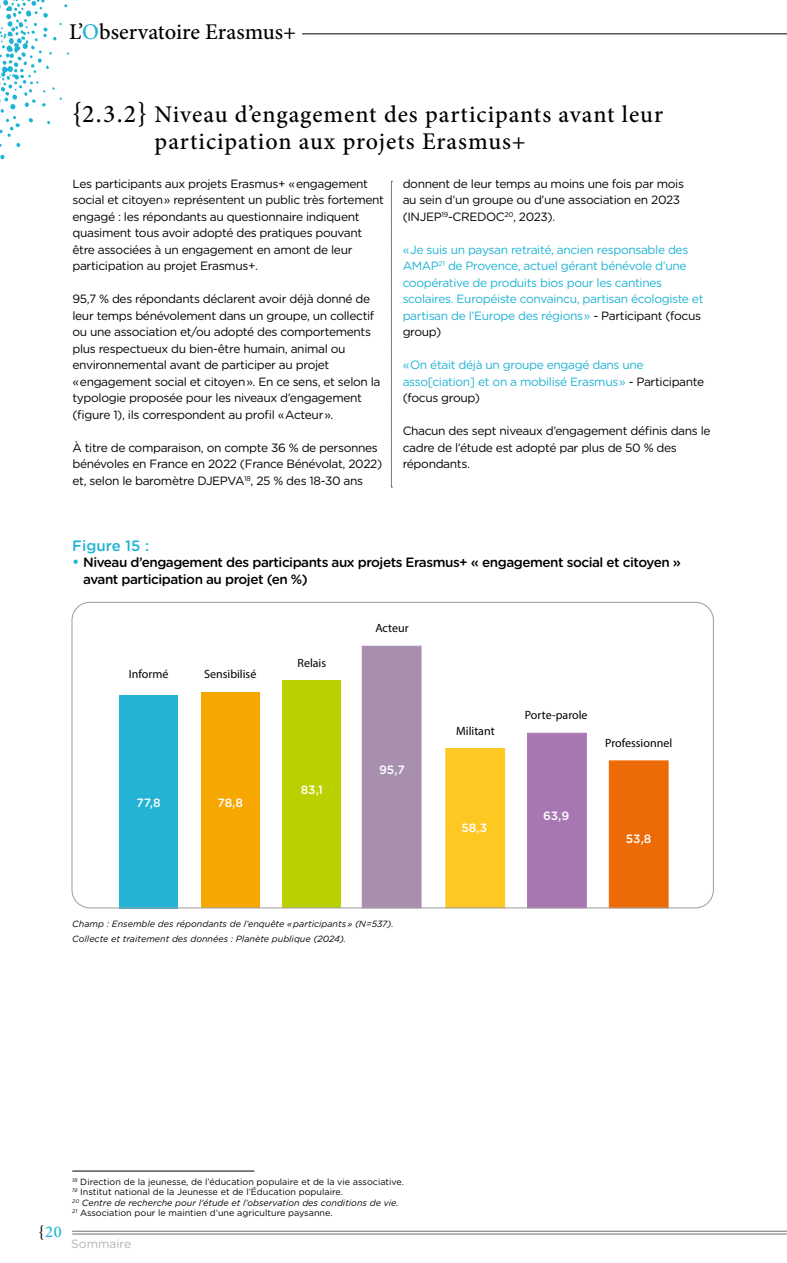
<style>
.page{position:relative;width:787px;height:1263px;background:#fff}
.page>*{position:absolute;margin:0;border:0;box-sizing:border-box;transform-origin:0 0}
.t1{font:500 24px/27px "Minion Pro";letter-spacing:.04em;color:#000}
.t2{font:500 22.5px "Minion Pro";color:#000}
.t3{font:500 16.5px "Minion Pro";color:#1fb3d4}
.t4{font:500 15px "Gotham Rounded";color:#1fb3d4}
.t5{font:500 13.5px/16.5px "Gotham Rounded";letter-spacing:-.035em;color:#000}
.t6{font:12px/16.5px "Gotham Rounded";letter-spacing:-.03em;color:#000}
.t7{font:12px/16.5px "Gotham Rounded";letter-spacing:-.03em;color:#1fb3d4}
.t8{font:12px "Myriad Pro";color:#000}
.t9{font:500 12px "Gotham Rounded";letter-spacing:-.005em;color:#fff}
.t10{font:12px "Gotham Rounded";color:#b3b2b2}
.t11{font:9px/10.5px "Gotham Rounded";color:#000}
.t12{font:italic 9px/14.7px "Gotham Rounded";color:#000}
.s1{color:#1fb3d4}
.s2{font-size:28.5px}
.s3{font-size:25.5px}
.s4{color:#000}
.s5{font-size:15px;color:#1fb3d4}
.s6{font-style:italic}
</style>
<div class="page">
<hr style="left:302px;top:33px;width:485px;height:1px;background:#000">
<svg style="left:0;top:155px;width:5px;height:5px"></svg>
<svg style="left:16px;top:143px;width:4px;height:4px"></svg>
<svg style="left:0;top:0;width:69px;height:137px"></svg>
<hr style="left:72px;top:1231px;width:715px;height:1px;background:#706f6f">
<hr style="left:72px;top:1234px;width:715px;height:1px;background:#706f6f">
<svg style="left:391px;top:181px;width:1px;height:307px"></svg>
<hr style="left:72px;top:1171px;width:182px;height:1px;background:#000">
<div style="left:119px;top:695px;width:59px;height:213px;background:#24b3d4"></div>
<div style="left:201px;top:692px;width:58px;height:216px;background:#f7a702"></div>
<div style="left:282px;top:680px;width:59px;height:228px;background:#bccf00"></div>
<div style="left:362px;top:646px;width:59px;height:262px;background:#a88fae"></div>
<div style="left:445px;top:748px;width:60px;height:160px;background:#fec823;border:1px solid #fec823"></div>
<div style="left:527px;top:733px;width:59px;height:175px;background:#a877b2"></div>
<div style="left:609px;top:760px;width:59px;height:148px;background:#ed6b06;border:1px solid #ed6b06"></div>
<h2 class="t2" style="left:69px;top:17px;width:228px">L’<span class="s1">O</span>bservatoire Erasmus+</h2>
<h1 class="t1" style="left:155px;top:101px;width:510px;text-indent:-82px"><span class="s2">{</span><span class="s3">2.3.2</span><span class="s2">}</span> Niveau d’engagement des participants avant leur participation aux projets Erasmus+</h1>
<p class="t6" style="left:72px;top:175px;width:313px">Les participants aux projets Erasmus+ « engagement social et citoyen » représentent un public très fortement engagé : les répondants au questionnaire indiquent quasiment tous avoir adopté des pratiques pouvant être associées à un engagement en amont de leur participation au projet Erasmus+.</p>
<p class="t6" style="left:72px;top:290px;width:309px">95,7 % des répondants déclarent avoir déjà donné de leur temps bénévolement dans un groupe, un collectif ou une association et/ou adopté des comportements plus respectueux du bien-être humain, animal ou environnemental avant de participer au projet<br>« engagement social et citoyen ». En ce sens, et selon la typologie proposée pour les niveaux d’engagement (figure 1), ils correspondent au profil « Acteur ».</p>
<p class="t6" style="left:72px;top:439px;width:311px">À titre de comparaison, on compte 36 % de personnes bénévoles en France en 2022 (France Bénévolat, 2022) et, selon le baromètre DJEPVA<sup>18</sup>, 25 % des 18-30 ans</p>
<p class="t6" style="left:402px;top:175px;width:283px">donnent de leur temps au moins une fois par mois au sein d’un groupe ou d’une association en 2023 (INJEP<sup>19</sup>-CREDOC<sup>20</sup>, 2023).</p>
<p class="t7" style="left:402px;top:241px;width:302px">« Je suis un paysan retraité, ancien responsable des AMAP<sup>21</sup> de Provence, actuel gérant bénévole d’une coopérative de produits bios pour les cantines scolaires. Européiste convaincu, partisan écologiste et partisan de l’Europe des régions » <span class="s4">- Participant (focus group)</span></p>
<p class="t7" style="left:402px;top:356px;width:303px">« On était déjà un groupe engagé dans une asso[ciation] et on a mobilisé Erasmus » <span class="s4">- Participante (focus group)</span></p>
<p class="t6" style="left:402px;top:422px;width:309px">Chacun des sept niveaux d’engagement définis dans le cadre de l’étude est adopté par plus de 50 % des répondants.</p>
<p class="t4" style="left:72px;top:535px;width:78px">Figure 15 :</p>
<p class="t5" style="left:83px;top:554px;width:599px;text-indent:-11px"><span class="s5">•</span> Niveau d’engagement des participants aux projets Erasmus+ « engagement social et citoyen » avant participation au projet (en %)</p>
<p class="t8" style="left:129px;top:667px;width:41px">Informé</p>
<p class="t8" style="left:204px;top:667px;width:54px">Sensibilisé</p>
<p class="t8" style="left:297px;top:656px;width:30px">Relais</p>
<p class="t9" style="left:136px;top:794px;width:26px">77,8</p>
<p class="t9" style="left:217px;top:794px;width:27px">78,8</p>
<p class="t9" style="left:301px;top:781px;width:24px">83,1</p>
<p class="t8" style="left:375px;top:620px;width:35px">Acteur</p>
<p class="t9" style="left:379px;top:761px;width:27px">95,7</p>
<p class="t12" style="left:72px;top:916px;width:323px">Champ : Ensemble des répondants de l’enquête « participants » (N=537).<br>Collecte et traitement des données : Planète publique (2024).</p>
<p class="t8" style="left:456px;top:724px;width:40px">Militant</p>
<p class="t9" style="left:461px;top:820px;width:27px">58,3</p>
<p class="t8" style="left:525px;top:707px;width:64px">Porte-parole</p>
<p class="t8" style="left:605px;top:735px;width:69px">Professionnel</p>
<p class="t9" style="left:543px;top:807px;width:28px">63,9</p>
<p class="t9" style="left:626px;top:830px;width:27px">53,8</p>
<h3 class="t3" style="left:38px;top:1220px;width:25px"><span class="s4">{</span>20</h3>
<p class="t11" style="left:72px;top:1176px;width:333px"><sup>18</sup> Direction de la jeunesse, de l’éducation populaire et de la vie associative.<br><sup>19</sup> Institut national de la Jeunesse et de l’Éducation populaire.<br><sup>20</sup> <span class="s6">Centre de recherche pour l’étude et l’observation des conditions de vie.<br></span><sup>21</sup> Association pour le maintien d’une agriculture paysanne.</p>
<p class="t10" style="left:71px;top:1236px;width:62px">Sommaire</p>
</div>
